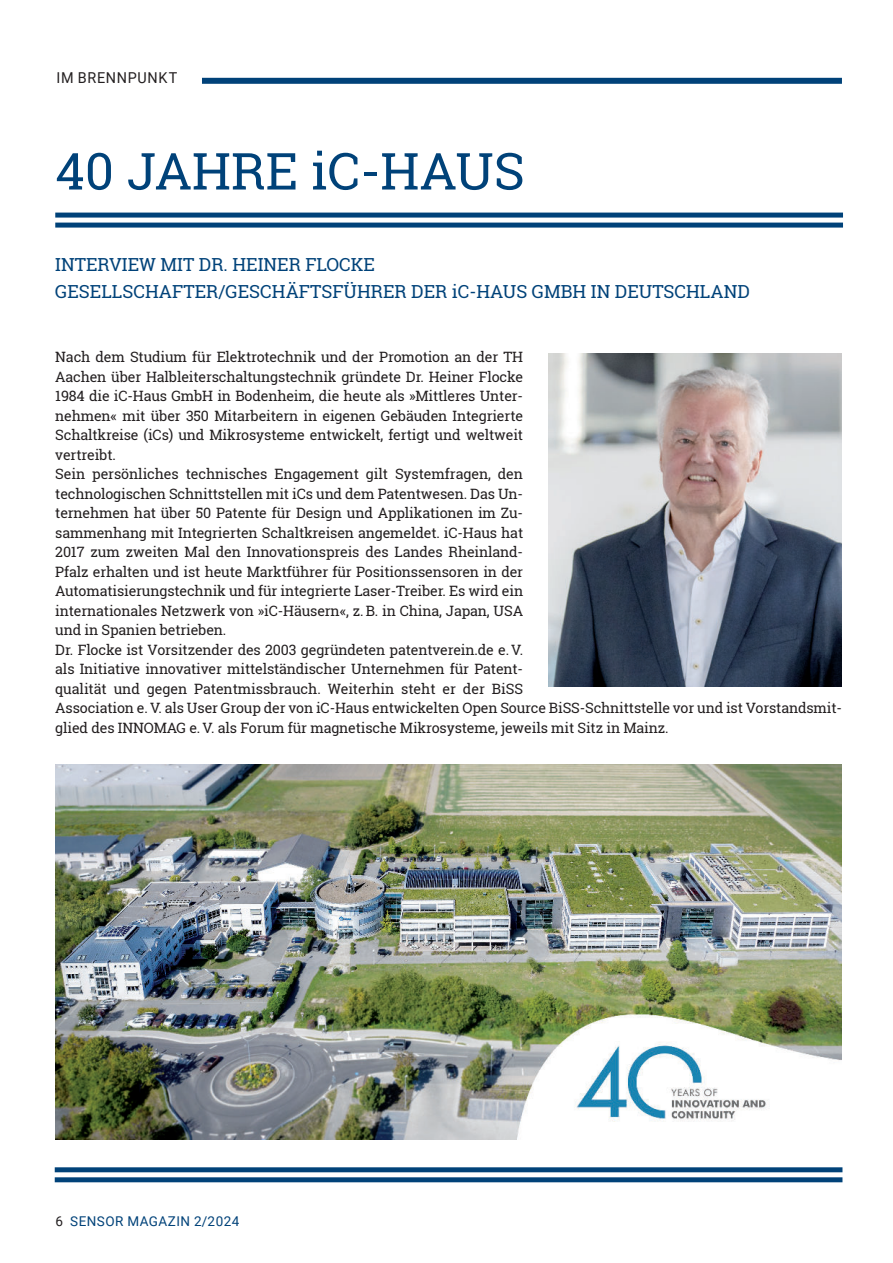
<style>
.page{position:relative;width:893px;height:1263px;background:#fff}
.page>*{position:absolute;margin:0;border:0;box-sizing:border-box;transform-origin:0 0}
.t1{font:51px "Roboto Slab";color:#004279}
.t2{font:18px/27px "Roboto Slab";color:#004279}
.t3{font:15px "Roboto";letter-spacing:.045em;color:#231f20;scale:.96 1}
.t4{font:14.25px/19.5px "Roboto Slab";letter-spacing:-.01em;color:#231f20}
.t5{font:13.5px "Roboto";letter-spacing:.035em;color:#004279}
.s1{color:#231f20}
</style>
<div class="page">
<div style="left:202px;top:78px;width:640px;height:6px;background:#004279"></div>
<img style="left:55px;top:764px;width:787px;height:376px">
<div style="left:55px;top:213px;width:788px;height:5px;background:#004279"></div>
<div style="left:55px;top:223px;width:788px;height:5px;background:#004279"></div>
<img style="left:549px;top:353px;width:292px;height:334px">
<div style="left:55px;top:1167px;width:787px;height:5px;background:#004279"></div>
<div style="left:55px;top:1177px;width:787px;height:5px;background:#004279"></div>
<p class="t3" style="left:57px;top:69px;width:127px">IM BRENNPUNKT</p>
<h1 class="t1" style="left:55px;top:149px;width:471px">40 JAHRE iC-HAUS</h1>
<p class="t2" style="left:55px;top:252px;width:696px">INTERVIEW MIT DR. HEINER FLOCKE<br>GESELLSCHAFTER/GESCHÄFTSFÜHRER DER iC-HAUS GMBH IN DEUTSCHLAND</p>
<p class="t4" style="left:55px;top:348px;width:788px">Nach dem Studium für Elektrotechnik und der Promotion an der TH<br>Aachen über Halbleiterschaltungstechnik gründete Dr. Heiner Flocke<br>1984 die iC-Haus GmbH in Bodenheim, die heute als »Mittleres Unter-<br>nehmen« mit über 350 Mitarbeitern in eigenen Gebäuden Integrierte<br>Schaltkreise (iCs) und Mikrosysteme entwickelt, fertigt und weltweit<br>vertreibt.<br>Sein persönliches technisches Engagement gilt Systemfragen, den<br>technologischen Schnittstellen mit iCs und dem Patentwesen. Das Un-<br>ternehmen hat über 50 Patente für Design und Applikationen im Zu-<br>sammenhang mit Integrierten Schaltkreisen angemeldet. iC-Haus hat<br>2017 zum zweiten Mal den Innovationspreis des Landes Rheinland-<br>Pfalz erhalten und ist heute Marktführer für Positionssensoren in der<br>Automatisierungstechnik und für integrierte Laser-Treiber. Es wird ein<br>internationales Netzwerk von »iC-Häusern«, z. B. in China, Japan, USA<br>und in Spanien betrieben.<br>Dr. Flocke ist Vorsitzender des 2003 gegründeten patentverein.de e. V.<br>als Initiative innovativer mittelständischer Unternehmen für Patent-<br>qualität und gegen Patentmissbrauch. Weiterhin steht er der BiSS<br>Association e. V. als User Group der von iC-Haus entwickelten Open Source BiSS-Schnittstelle vor und ist Vorstandsmit&shy;glied des INNOMAG e. V. als Forum für magnetische Mikrosysteme, jeweils mit Sitz in Mainz.</p>
<p class="t5" style="left:56px;top:1214px;width:185px"><span class="s1">6</span> SENSOR MAGAZIN 2/2024</p>
</div>
